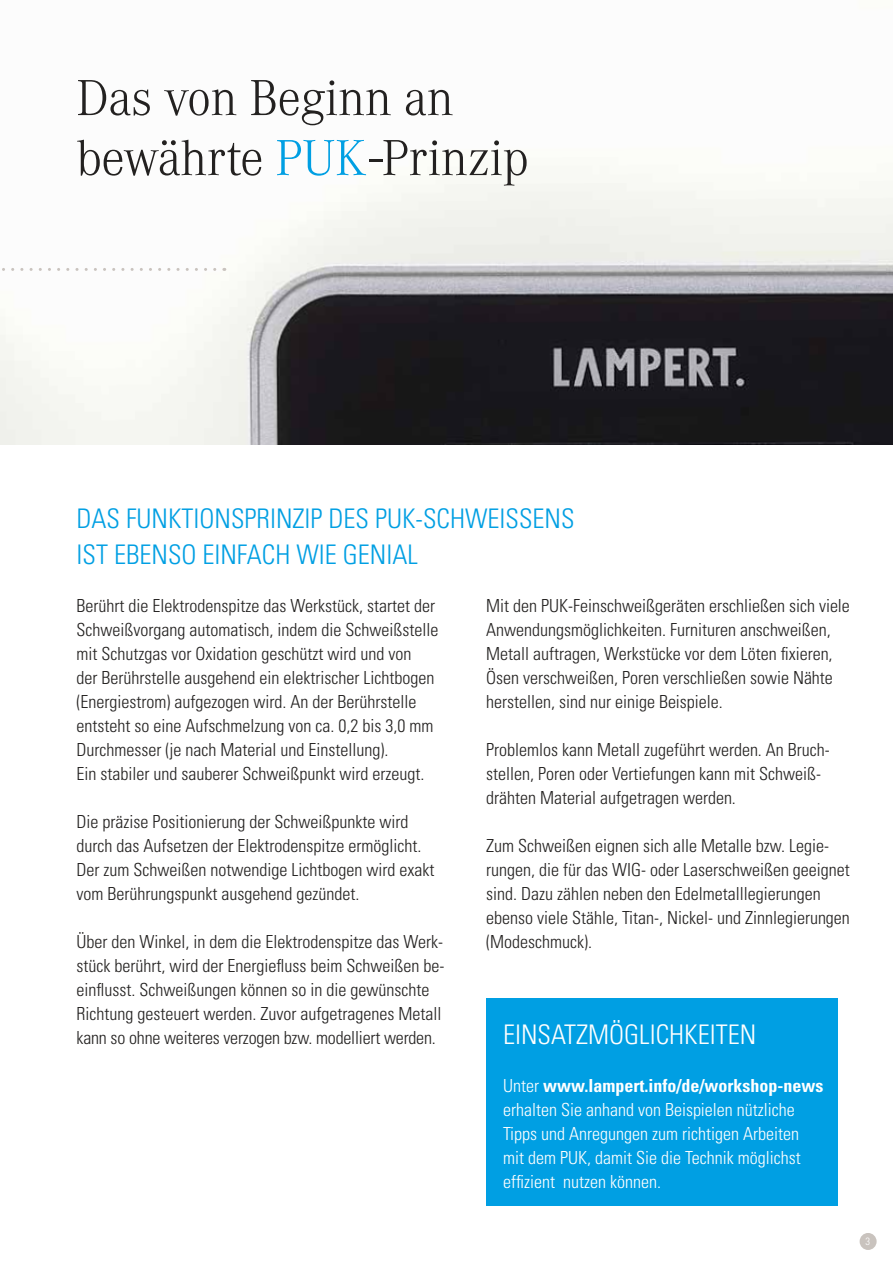
<style>
.page{position:relative;width:893px;height:1263px;background:#fff}
.page>*{position:absolute;margin:0;border:0;box-sizing:border-box;transform-origin:0 0}
.t1{font:300 52.5px/60px "Corporate A";letter-spacing:-.01em;color:#232120}
.t2{font:300 condensed 27px/36px "Univers LT Std";color:#009fe3}
.t3{font:300 condensed 27px "Univers LT Std";color:#fff}
.t4{font:300 condensed 18px/24px "Univers LT Std";color:#232120}
.t5{font:300 condensed 18px/24px "Univers LT Std";color:#fff}
.t6{font:300 condensed 10.5px "Univers LT Std";color:#fff}
.s1{color:#009fe3}
.s2{font-weight:700}
</style>
<div class="page">
<img style="left:0;top:166px;width:893px;height:278px">
<div style="left:486px;top:998px;width:352px;height:207px;background:#009fe3"></div>
<svg style="left:0;top:268px;width:215px;height:3px"></svg>
<div style="left:860px;top:1233px;width:17px;height:17px;background:#c9c3be;border-radius:50%"></div>
<h1 class="t1" style="left:77px;top:69px;width:454px">Das von Beginn an bewährte <span class="s1">PUK</span>-Prinzip</h1>
<h2 class="t2" style="left:77px;top:501px;width:499px">DAS FUNKTIONSPRINZIP DES PUK-SCHWEISSENS<br>IST EBENSO EINFACH WIE GENIAL</h2>
<p class="t4" style="left:486px;top:594px;width:365px">Mit den PUK-Feinschweißgeräten erschließen sich viele Anwendungsmöglichkeiten. Furnituren anschweißen, Metall auftragen, Werkstücke vor dem Löten fixieren, Ösen verschweißen, Poren verschließen sowie Nähte herstellen, sind nur einige Beispiele.</p>
<p class="t4" style="left:486px;top:738px;width:345px">Problemlos kann Metall zugeführt werden. An Bruch&shy;stellen, Poren oder Vertiefungen kann mit Schweiß&shy;drähten Material aufgetragen werden.</p>
<p class="t4" style="left:486px;top:834px;width:365px">Zum Schweißen eignen sich alle Metalle bzw. Legie&shy;rungen, die für das WIG- oder Laserschweißen geeignet sind. Dazu zählen neben den Edelmetalllegierungen ebenso viele Stähle, Titan-, Nickel- und Zinnlegierungen (Modeschmuck).</p>
<p class="t4" style="left:77px;top:594px;width:363px">Berührt die Elektrodenspitze das Werkstück, startet der Schweißvorgang automatisch, indem die Schweißstelle mit Schutzgas vor Oxidation geschützt wird und von<br>der Berührstelle ausgehend ein elektrischer Lichtbogen (Energiestrom) aufgezogen wird. An der Berührstelle entsteht so eine Aufschmelzung von ca. 0,2 bis 3,0 mm Durchmesser (je nach Material und Einstellung).<br>Ein stabiler und sauberer Schweißpunkt wird erzeugt.</p>
<p class="t4" style="left:77px;top:810px;width:359px">Die präzise Positionierung der Schweißpunkte wird durch das Aufsetzen der Elektrodenspitze ermöglicht.<br>Der zum Schweißen notwendige Lichtbogen wird exakt vom Berührungspunkt ausgehend gezündet.</p>
<p class="t4" style="left:77px;top:930px;width:369px">Über den Winkel, in dem die Elektrodenspitze das Werk&shy;stück berührt, wird der Energiefluss beim Schweißen be&shy;einflusst. Schweißungen können so in die gewünschte Richtung gesteuert werden. Zuvor aufgetragenes Metall kann so ohne weiteres verzogen bzw. modelliert werden.</p>
<h2 class="t3" style="left:503px;top:1018px;width:255px">EINSATZMÖGLICHKEITEN</h2>
<p class="t5" style="left:503px;top:1074px;width:322px">Unter <span class="s2">www.lampert.info/de/workshop-news </span>erhalten Sie anhand von Beispielen nützliche Tipps und Anregungen zum richtigen Arbeiten mit dem PUK, damit Sie die Technik möglichst effizient nutzen können.</p>
<p class="t6" style="left:866px;top:1235px;width:6px">3</p>
</div>
